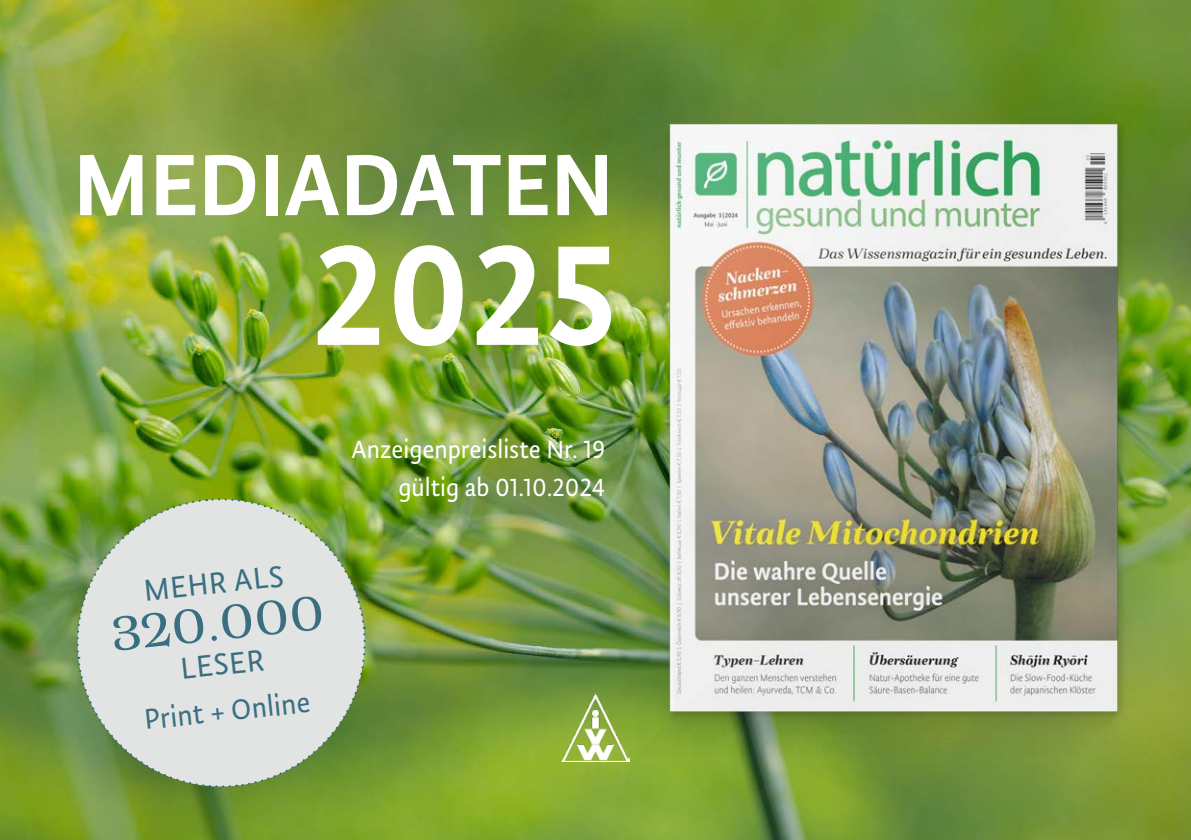
<style>
.page{position:relative;width:1191px;height:840px;background:#fff}
.page>*{position:absolute;margin:0;border:0;box-sizing:border-box;transform-origin:0 0}
.t1{font:500 160px "Tempera Std";color:#fff}
.t2{font:500 98px "Tempera Std";color:#fff}
.t3{font:46.2px "Morison";color:#3a6f81}
.t4{font:34px "Tempera Std";color:#3a6f81}
.t5{font:32px "Tempera Std";color:#3a6f81}
.t6{font:28px/38px "Tempera Std";color:#fff;text-align:right}
</style>
<div class="page">
<img style="left:0;top:0;width:1191px;height:839px">
<img style="left:607px;top:87px;width:548px;height:669px">
<svg style="left:70px;top:491px;width:302px;height:302px;background:#729931"></svg>
<svg style="left:72px;top:493px;width:298px;height:298px;background:#c0ceb3"></svg>
<img style="left:561px;top:693px;width:69px;height:68px">
<h2 class="t2" style="left:73px;top:128px;width:542px">MEDIADATEN</h2>
<h1 class="t1" style="left:313px;top:203px;width:307px">2025</h1>
<p class="t4" style="left:142px;top:571px;width:142px;rotate:-6deg">MEHR ALS</p>
<h3 class="t3" style="left:109px;top:603px;width:214px;rotate:-6deg">320.000</h3>
<p class="t4" style="left:179px;top:649px;width:85px;rotate:-6deg">LESER</p>
<p class="t5" style="left:143px;top:701px;width:168px;rotate:-6deg">Print + Online</p>
<p class="t6" style="left:351px;top:429px;width:255px">Anzeigenpreisliste Nr. 19 gültig ab 01.10.2024</p>
</div>
